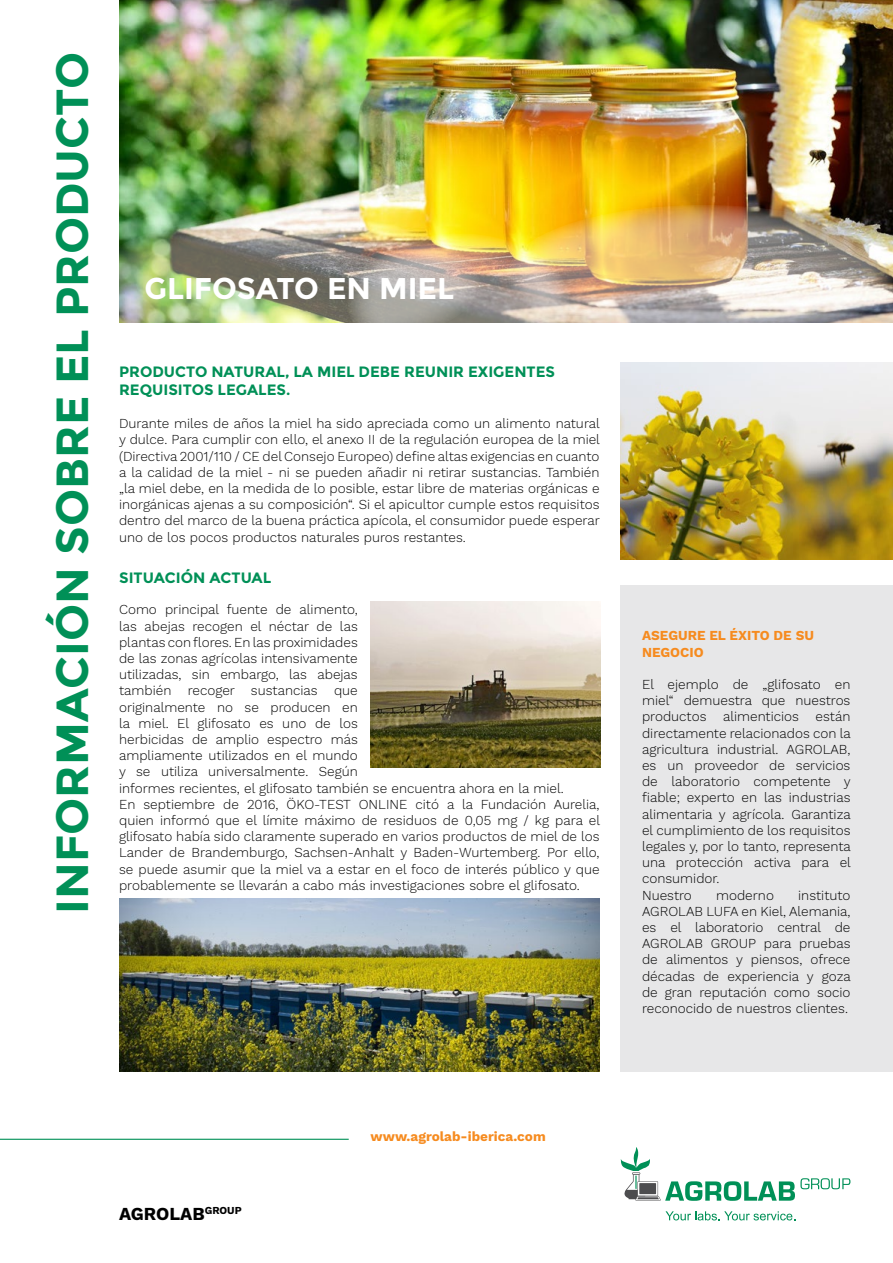
<style>
.page{position:relative;width:893px;height:1263px;background:#fff}
.page>*{position:absolute;margin:0;border:0;box-sizing:border-box;transform-origin:0 0}
.t1{font:700 45px "Montserrat";color:#009057}
.t2{font:700 30px "Montserrat";color:#fff}
.t3{font:700 18px "Work Sans";color:#000}
.t4{font:700 15px/18px "Montserrat";color:#009057}
.t5{font:300 13.5px/16.2px "Work Sans";color:#000}
.t6{font:700 13.5px/16.2px "Work Sans";color:#f68b1f}
</style>
<div class="page">
<svg style="left:621px;top:1147px;width:229px;height:54px"></svg>
<svg style="left:665px;top:1211px;width:130px;height:9px"></svg>
<img style="left:119px;top:0;width:774px;height:322px">
<img style="left:507px;top:205px;width:386px;height:118px">
<img style="left:88px;top:213px;width:393px;height:140px;border-radius:50%">
<img style="left:348px;top:233px;width:222px;height:140px;border-radius:50%">
<hr style="left:0;top:1139px;width:349px;height:1px;background:#009057">
<img style="left:621px;top:362px;width:272px;height:198px">
<img style="left:120px;top:898px;width:480px;height:173px">
<img style="left:371px;top:601px;width:229px;height:167px">
<div style="left:621px;top:585px;width:272px;height:486px;background:#e7e7e8"></div>
<h1 class="t1" style="left:46px;top:914px;width:863px;rotate:-90deg">INFORMACIÓN SOBRE EL PRODUCTO</h1>
<h2 class="t2" style="left:145px;top:270px;width:311px">GLIFOSATO EN MIEL</h2>
<p class="t4" style="left:119px;top:363px;width:437px">PRODUCTO NATURAL, LA MIEL DEBE REUNIR EXIGENTES<br>REQUISITOS LEGALES.</p>
<p class="t5" style="left:119px;top:416px;width:482px;text-align:justify">Durante miles de años la miel ha sido apreciada como un alimento natural y dulce. Para cumplir con ello, el anexo II de la regulación europea de la miel (Directiva 2001/110 / CE del Consejo Europeo) define altas exigencias en cuanto a la calidad de la miel - ni se pueden añadir ni retirar sustancias. También „la miel debe, en la medida de lo posible, estar libre de materias orgánicas e inorgánicas ajenas a su composición“. Si el apicultor cumple estos requisitos dentro del marco de la buena práctica apícola, el consumidor puede esperar uno de los pocos productos naturales puros restantes.</p>
<p class="t4" style="left:119px;top:569px;width:154px">SITUACIÓN ACTUAL</p>
<p class="t5" style="left:119px;top:602px;width:482px">Como principal fuente de alimento,<br>las abejas recogen el néctar de las<br>plantas con flores. En las proximidades<br>de las zonas agrícolas intensivamente<br>utilizadas, sin embargo, las abejas<br>también recoger sustancias que<br>originalmente no se producen en<br>la miel. El glifosato es uno de los<br>herbicidas de amplio espectro más<br>ampliamente utilizados en el mundo<br>y se utiliza universalmente. Según<br>informes recientes, el glifosato también se encuentra ahora en la miel.<br>En septiembre de 2016, ÖKO-TEST ONLINE citó a la Fundación Aurelia, quien informó que el límite máximo de residuos de 0,05 mg / kg para el glifosato había sido claramente superado en varios productos de miel de los Lander de Brandemburgo, Sachsen-Anhalt y Baden-Wurtemberg. Por ello, se puede asumir que la miel va a estar en el foco de interés público y que probablemente se llevarán a cabo más investigaciones sobre el glifosato.</p>
<p class="t6" style="left:642px;top:628px;width:173px">ASEGURE EL ÉXITO DE SU<br>NEGOCIO</p>
<p class="t5" style="left:642px;top:677px;width:210px">El ejemplo de „glifosato en miel“ demuestra que nuestros productos alimenticios están directamente relacionados con la agricultura industrial. AGROLAB, es un proveedor de servicios de laboratorio competente y fiable; experto en las industrias alimentaria y agrícola. Garantiza el cumplimiento de los requisitos legales y, por lo tanto, representa una protección activa para el consumidor.<br>Nuestro</p>
<p class="t5" style="left:716px;top:887px;width:59px">moderno</p>
<p class="t5" style="left:642px;top:887px;width:210px;text-align:justify;text-indent:156px">instituto AGROLAB LUFA en Kiel, Alemania, es el laboratorio central de AGROLAB GROUP para pruebas de alimentos y piensos, ofrece décadas de experiencia y goza de gran reputación como socio reconocido de nuestros clientes.</p>
<h3 class="t3" style="left:119px;top:1203px;width:124px">AGROLAB<sup>GROUP</sup></h3>
<p class="t6" style="left:371px;top:1129px;width:177px">www.agrolab-iberica.com</p>
</div>
